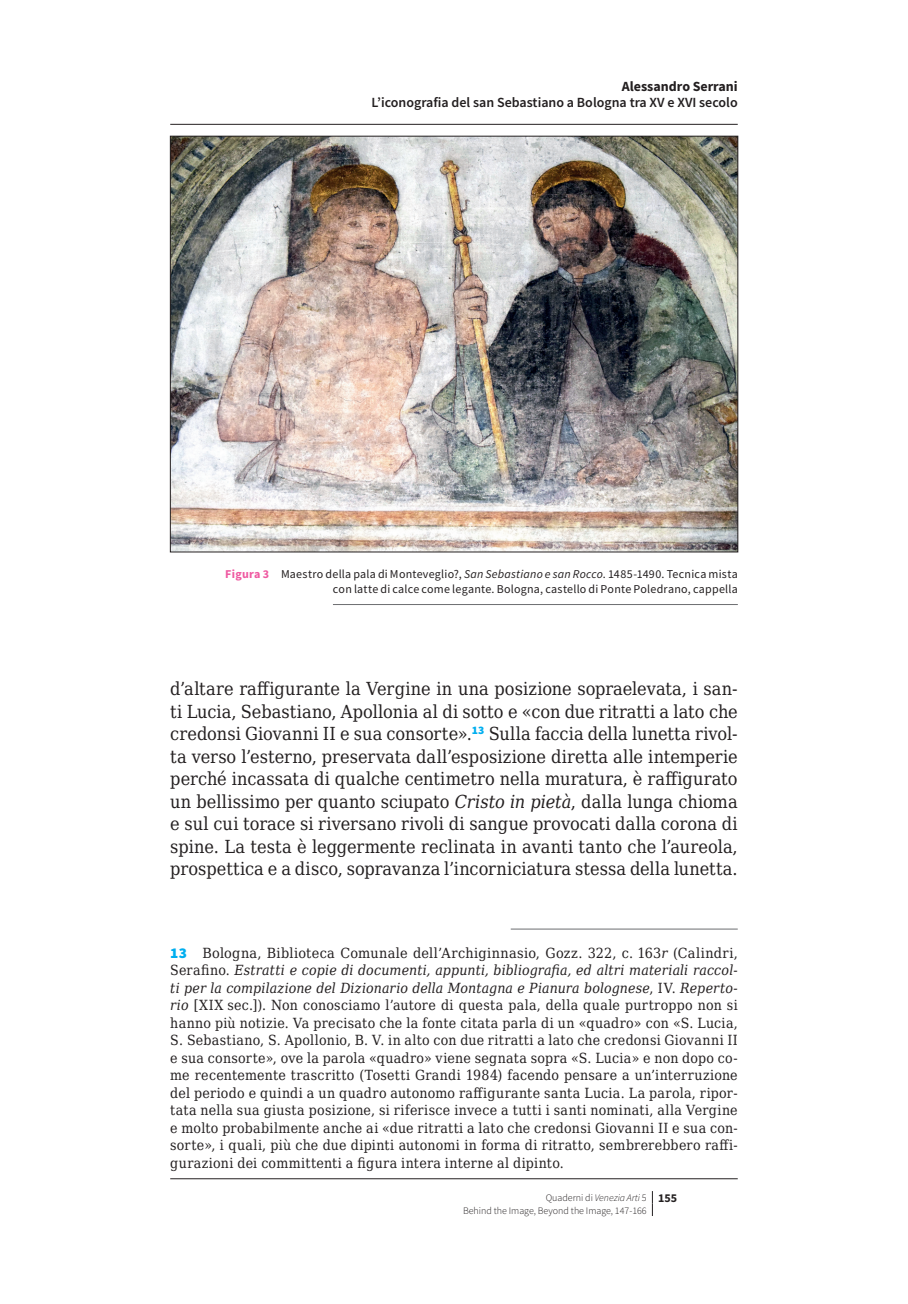
<style>
.page{position:relative;width:908px;height:1304px;background:#fff}
.page>*{position:absolute;margin:0;border:0;box-sizing:border-box;transform-origin:0 0}
.t1{font:18px/22.4px "DejaVu Serif Condensed";letter-spacing:.005em;color:#231f20;text-align:justify}
.t2{font:14px/17.6px "DejaVu Serif Condensed";letter-spacing:.03em;color:#231f20;text-align:justify}
.t3{font:600 14px "Source Sans Pro";color:#231f20}
.t4{font:700 14px "Source Sans Pro";color:#231f20}
.t5{font:12px/15px "Source Sans Pro";letter-spacing:.02em;color:#231f20;text-align:right}
.t6{font:300 10px/12.4px "Source Sans Pro";color:#231f20}
.s1{font-weight:700;color:#ef59a1}
.s2{font-style:italic}
.s3{font-family:"Source Sans Pro";font-weight:900;font-size:15px;color:#00aeef}
.s4{font-weight:700;font-size:12px}
</style>
<div class="page">
<svg style="left:651px;top:1191px;width:1px;height:25px"></svg>
<img style="left:172px;top:138px;width:563px;height:412px">
<hr style="left:333px;top:604px;width:404px;height:1px;background:#6c6d70">
<hr style="left:510px;top:929px;width:227px;height:1px;background:#6c6d70">
<hr style="left:170px;top:124px;width:567px;height:1px;background:#231f20">
<hr style="left:170px;top:1178px;width:567px;height:1px;background:#231f20">
<p class="t4" style="left:621px;top:77px;width:117px">Alessandro Serrani</p>
<p class="t3" style="left:371px;top:94px;width:367px">L’iconografia del san Sebastiano a Bologna tra XV e XVI secolo</p>
<p class="t5" style="left:225px;top:567px;width:514px"><span class="s1">Figura 3</span> Maestro della pala di Monteveglio?, <span class="s2">San Sebastiano e san Rocco</span>. 1485-1490. Tecnica mista con latte di calce come legante. Bologna, castello di Ponte Poledrano, cappella</p>
<p class="t1" style="left:170px;top:677px;width:568px">d’altare raffigurante la Vergine in una posizione sopraelevata, i san&shy;ti Lucia, Sebastiano, Apollonia al di sotto e «con due ritratti a lato che credonsi Giovanni II e sua consorte».<sup>13</sup> Sulla faccia della lunetta rivol&shy;ta verso l’esterno, preservata dall’esposizione diretta alle intemperie perché incassata di qualche centimetro nella muratura, è raffigurato un bellissimo per quanto sciupato <span class="s2">Cristo in pietà</span>, dalla lunga chioma e sul cui torace si riversano rivoli di sangue provocati dalla corona di spine. La testa è leggermente reclinata in avanti tanto che l’aureola, prospettica e a disco, sopravanza l’incorniciatura stessa della lunetta.</p>
<p class="t2" style="left:170px;top:944px;width:568px"><span class="s3">13</span> Bologna, Biblioteca Comunale dell’Archiginnasio, Gozz. 322, c. 163<span class="s2">r</span> (Calindri, Serafino. <span class="s2">Estratti e copie di documenti, appunti, bibliografia, ed altri materiali raccol&shy;ti per la compilazione del Dizionario della Montagna e Pianura bolognese</span>, IV. <span class="s2">Reperto&shy;rio</span> [XIX sec.]). Non conosciamo l’autore di questa pala, della quale purtroppo non si hanno più notizie. Va precisato che la fonte citata parla di un «quadro» con «S. Lucia, S. Sebastiano, S. Apollonio, B. V. in alto con due ritratti a lato che credonsi Giovanni II e sua consorte», ove la parola «quadro» viene segnata sopra «S. Lucia» e non dopo co&shy;me recentemente trascritto (Tosetti Grandi 1984) facendo pensare a un’interruzione del periodo e quindi a un quadro autonomo raffigurante santa Lucia. La parola, ripor&shy;tata nella sua giusta posizione, si riferisce invece a tutti i santi nominati, alla Vergine e molto probabilmente anche ai «due ritratti a lato che credonsi Giovanni II e sua con&shy;sorte», i quali, più che due dipinti autonomi in forma di ritratto, sembrerebbero raffi&shy;gurazioni dei committenti a figura intera interne al dipinto.</p>
<p class="t6" style="left:463px;top:1191px;width:215px;text-indent:83px">Quaderni di <span class="s2">Venezia Arti</span> 5 <span class="s4">155<br></span>Behind the Image, Beyond the Image, 147-166</p>
</div>
